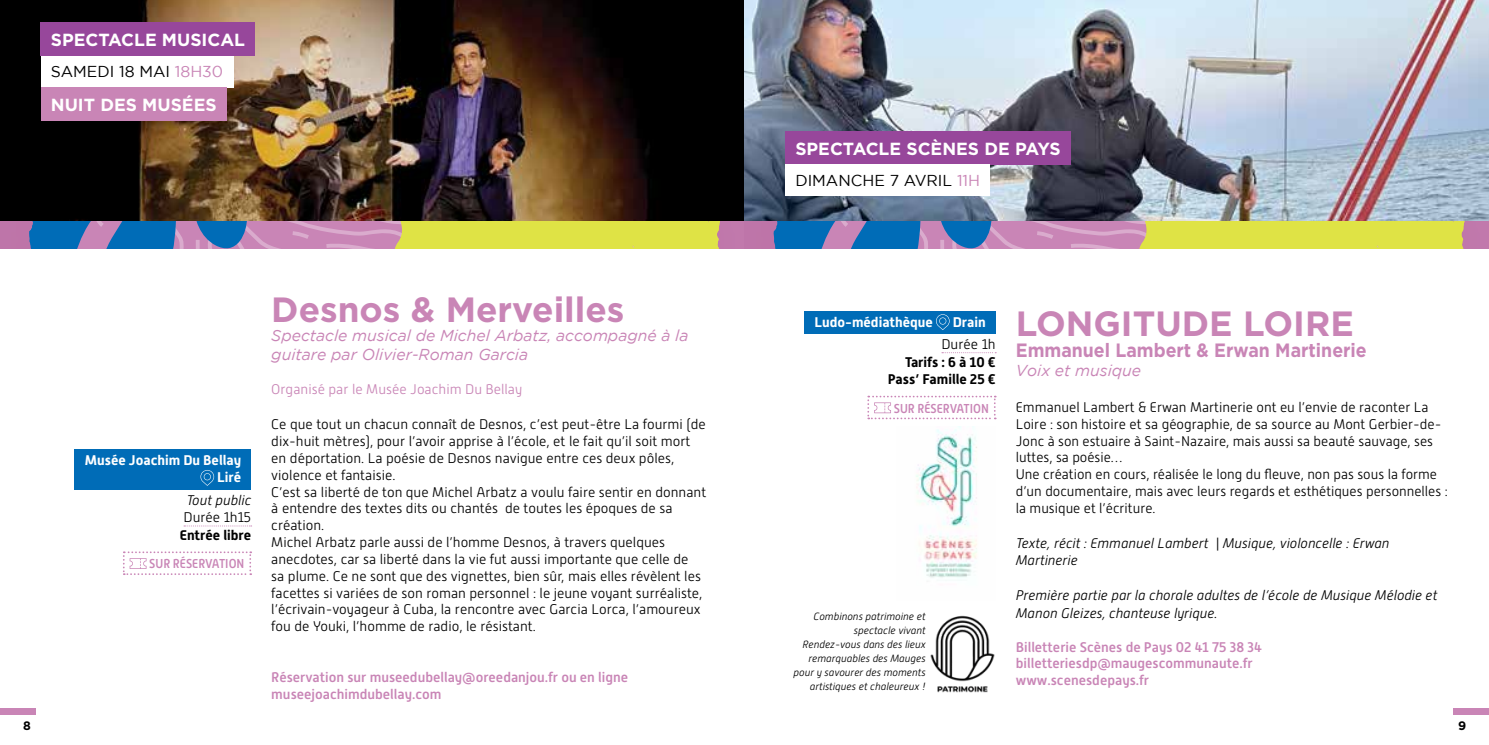
<style>
.page{position:relative;width:1489px;height:745px;background:#fff}
.page>*{position:absolute;margin:0;border:0;box-sizing:border-box;transform-origin:0 0}
.t1{font:700 35px "Gotham";color:#c985b6}
.t2{font:700 19.25px "Gotham";color:#c985b6;scale:.92 1}
.t3{font:700 17.5px "Gotham";color:#fff}
.t4{font:italic 15.75px/18.9px "Gotham";color:#c985b6}
.t5{font:15.75px "Gotham";color:#000}
.t6{font:300 14px/16.8px "Alwyn New";color:#000}
.t7{font:italic 300 14px/17.5px "Alwyn New";color:#000}
.t8{font:500 14px/16.8px "Alwyn New";color:#c985b6}
.t9{font:700 14px/17.5px "Alwyn New";color:#fff;text-align:right}
.t10{font:700 14px/17.5px "Alwyn New";color:#000;text-align:right}
.t11{font:300 14px "Alwyn New";color:#c985b6}
.t12{font:500 12.95px "Alwyn New";color:#c985b6;scale:.92 1}
.t13{font:700 12.25px "Gotham";color:#000}
.t14{font:italic 300 10.5px/14px "Alwyn New";color:#000;text-align:right}
.s1{color:#c985b6}
</style>
<div class="page">
<img style="left:0;top:0;width:744px;height:221px">
<div style="left:75px;top:449px;width:176px;height:40px;background:#006cb7"></div>
<svg style="left:184px;top:525px;width:68px;height:1px"></svg>
<svg style="left:200px;top:470px;width:14px;height:15px"></svg>
<svg style="left:123px;top:551px;width:128px;height:23px"></svg>
<div style="left:41px;top:22px;width:214px;height:34px;background:#97479b"></div>
<div style="left:41px;top:56px;width:192px;height:31px;background:#fff"></div>
<div style="left:41px;top:87px;width:185px;height:34px;background:#c985b6"></div>
<img style="left:744px;top:0;width:744px;height:221px">
<div style="left:804px;top:311px;width:191px;height:23px;background:#006cb7"></div>
<svg style="left:941px;top:352px;width:55px;height:1px"></svg>
<svg style="left:936px;top:314px;width:13px;height:16px"></svg>
<svg style="left:867px;top:395px;width:128px;height:24px"></svg>
<img style="left:916px;top:426px;width:61px;height:152px">
<img style="left:930px;top:615px;width:65px;height:78px">
<svg style="left:0;top:221px;width:744px;height:27px;background:#a9a885"></svg>
<div style="left:744px;top:221px;width:744px;height:27px;background:#c985b6;opacity:.29"></div>
<div style="left:785px;top:131px;width:285px;height:33px;background:#97479b"></div>
<div style="left:785px;top:164px;width:205px;height:32px;background:#fff"></div>
<div style="left:0;top:707px;width:36px;height:6px;background:#c985b6"></div>
<div style="left:1452px;top:707px;width:36px;height:6px;background:#c985b6"></div>
<p class="t3" style="left:51px;top:28px;width:196px">SPECTACLE MUSICAL</p>
<p class="t5" style="left:51px;top:63px;width:174px">SAMEDI 18 MAI <span class="s1">18H30</span></p>
<p class="t3" style="left:51px;top:93px;width:167px">NUIT DES MUSÉES</p>
<p class="t9" style="left:85px;top:451px;width:158px">Musée Joachim Du Bellay<br>Liré</p>
<p class="t7" style="left:186px;top:491px;width:66px">Tout public</p>
<p class="t6" style="left:183px;top:509px;width:69px">Durée 1h15</p>
<p class="t10" style="left:180px;top:526px;width:73px">Entrée libre</p>
<p class="t12" style="left:149px;top:556px;width:105px">SUR RÉSERVATION</p>
<h1 class="t1" style="left:271px;top:286px;width:354px">Desnos &amp; Merveilles</h1>
<p class="t4" style="left:271px;top:326px;width:418px">Spectacle musical de Michel Arbatz, accompagné à la guitare par Olivier-Roman Garcia</p>
<p class="t11" style="left:271px;top:381px;width:252px">Organisé par le Musée Joachim Du Bellay</p>
<p class="t6" style="left:271px;top:416px;width:436px">Ce que tout un chacun connaît de Desnos, c’est peut-être La fourmi (de dix-huit mètres), pour l’avoir apprise à l’école, et le fait qu’il soit mort en déportation. La poésie de Desnos navigue entre ces deux pôles, violence et fantaisie.<br>C’est sa liberté de ton que Michel Arbatz a voulu faire sentir en donnant à entendre des textes dits ou chantés de toutes les époques de sa création.<br>Michel Arbatz parle aussi de l’homme Desnos, à travers quelques anecdotes, car sa liberté dans la vie fut aussi importante que celle de<br>sa plume. Ce ne sont que des vignettes, bien sûr, mais elles révèlent les facettes si variées de son roman personnel : le jeune voyant surréaliste, l’écrivain-voyageur à Cuba, la rencontre avec Garcia Lorca, l’amoureux fou de Youki, l’homme de radio, le résistant.</p>
<p class="t8" style="left:271px;top:668px;width:358px">Réservation sur museedubellay@oreedanjou.fr ou en ligne museejoachimdubellay.com</p>
<p class="t3" style="left:795px;top:137px;width:267px">SPECTACLE SCÈNES DE PAYS</p>
<p class="t5" style="left:795px;top:172px;width:186px">DIMANCHE 7 AVRIL <span class="s1">11H</span></p>
<p class="t9" style="left:814px;top:313px;width:120px">Ludo-médiathèque</p>
<p class="t9" style="left:952px;top:313px;width:35px">Drain</p>
<p class="t6" style="left:941px;top:336px;width:56px">Durée 1h</p>
<p class="t10" style="left:887px;top:353px;width:109px">Tarifs : 6 à 10 €<br>Pass’ Famille 25 €</p>
<p class="t12" style="left:893px;top:400px;width:105px">SUR RÉSERVATION</p>
<p class="t14" style="left:793px;top:609px;width:134px">Combinons patrimoine et spectacle vivant<br>Rendez-vous dans des lieux remarquables des Mauges pour y savourer des moments artistiques et chaleureux !</p>
<h1 class="t1" style="left:1015px;top:300px;width:339px">LONGITUDE LOIRE</h1>
<h2 class="t2" style="left:1015px;top:337px;width:383px">Emmanuel Lambert &amp; Erwan Martinerie</h2>
<p class="t4" style="left:1015px;top:361px;width:127px">Voix et musique</p>
<p class="t6" style="left:1015px;top:398px;width:433px">Emmanuel Lambert &amp; Erwan Martinerie ont eu l’envie de raconter La Loire : son histoire et sa géographie, de sa source au Mont Gerbier-de-Jonc à son estuaire à Saint-Nazaire, mais aussi sa beauté sauvage, ses luttes, sa poésie…<br>Une création en cours, réalisée le long du fleuve, non pas sous la forme d’un documentaire, mais avec leurs regards et esthétiques personnelles : la musique et l’écriture.</p>
<p class="t7" style="left:1015px;top:534px;width:375px">Texte, récit : Emmanuel Lambert | Musique, violoncelle : Erwan<br>Martinerie</p>
<p class="t7" style="left:1015px;top:586px;width:423px">Première partie par la chorale adultes de l’école de Musique Mélodie et<br>Manon Gleizes, chanteuse lyrique.</p>
<p class="t8" style="left:1015px;top:638px;width:247px">Billetterie Scènes de Pays 02 41 75 38 34 billetteriesdp@maugescommunaute.fr www.scenesdepays.fr</p>
<p class="t13" style="left:23px;top:717px;width:9px">8</p>
<p class="t13" style="left:1457px;top:717px;width:10px">9</p>
</div>
